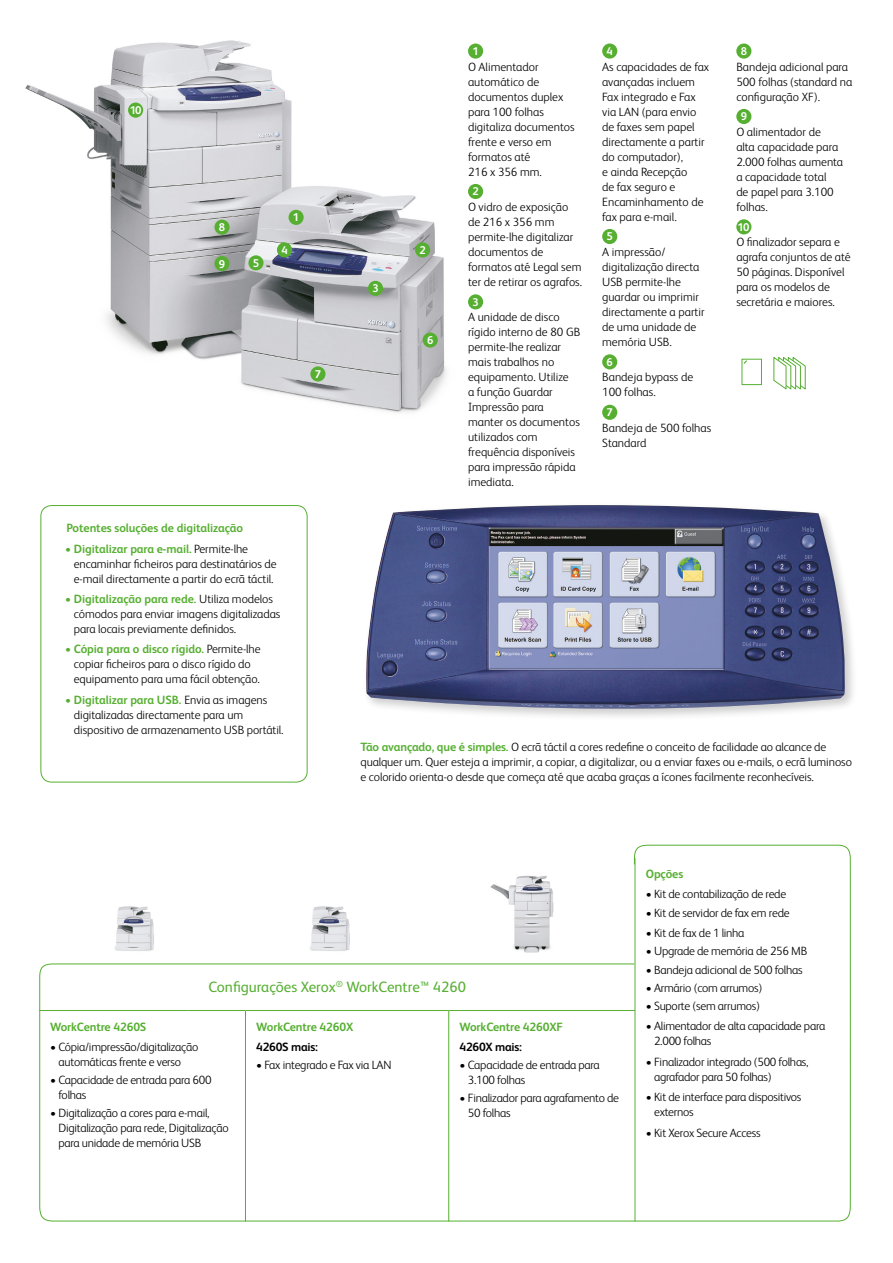
<style>
.page{position:relative;width:893px;height:1263px;background:#fff}
.page>*{position:absolute;margin:0;border:0;box-sizing:border-box;transform-origin:0 0}
.t1{font:15px "Xerox Sans";color:#56af31}
.t2{font:300 12px/15px "Xerox Sans";letter-spacing:-.005em;color:#000}
.t3{font:700 12px "Xerox Sans";letter-spacing:-.01em;color:#56af31}
.t4{font:700 12px "Xerox Sans";letter-spacing:-.02em;color:#000}
.t5{font:700 11.25px "Xerox Sans";color:#fff}
.s1{font-weight:700;color:#56af31}
</style>
<div class="page">
<div style="left:362px;top:501px;width:496px;height:220px;background:#000;opacity:.2"></div>
<img style="left:365px;top:505px;width:482px;height:204px">
<img style="left:25px;top:40px;width:422px;height:373px">
<div style="left:289px;top:210px;width:15px;height:15px;background:#56af31;border-radius:50%"></div>
<div style="left:368px;top:281px;width:15px;height:15px;background:#56af31;border-radius:50%"></div>
<div style="left:277px;top:242px;width:15px;height:15px;background:#56af31;border-radius:50%"></div>
<div style="left:248px;top:255px;width:16px;height:15px;background:#56af31;border-radius:50%"></div>
<div style="left:423px;top:332px;width:15px;height:16px;background:#56af31;border-radius:50%"></div>
<div style="left:415px;top:242px;width:15px;height:15px;background:#56af31;border-radius:50%"></div>
<div style="left:310px;top:366px;width:16px;height:15px;background:#56af31;border-radius:50%"></div>
<div style="left:214px;top:220px;width:16px;height:15px;background:#56af31;border-radius:50%"></div>
<div style="left:214px;top:256px;width:16px;height:15px;background:#56af31;border-radius:50%"></div>
<div style="left:128px;top:103px;width:15px;height:15px;background:#56af31;border-radius:50%"></div>
<div style="left:468px;top:44px;width:15px;height:15px;background:#56af31;border-radius:50%"></div>
<div style="left:468px;top:184px;width:15px;height:15px;background:#56af31;border-radius:50%"></div>
<div style="left:468px;top:294px;width:15px;height:15px;background:#56af31;border-radius:50%"></div>
<div style="left:602px;top:44px;width:15px;height:15px;background:#56af31;border-radius:50%"></div>
<div style="left:602px;top:229px;width:15px;height:15px;background:#56af31;border-radius:50%"></div>
<div style="left:602px;top:354px;width:15px;height:15px;background:#56af31;border-radius:50%"></div>
<div style="left:602px;top:405px;width:15px;height:15px;background:#56af31;border-radius:50%"></div>
<div style="left:736px;top:44px;width:15px;height:15px;background:#56af31;border-radius:50%"></div>
<div style="left:736px;top:109px;width:15px;height:15px;background:#56af31;border-radius:50%"></div>
<div style="left:736px;top:219px;width:15px;height:15px;background:#56af31;border-radius:50%"></div>
<svg style="left:773px;top:357px;width:33px;height:32px"></svg>
<div style="left:741px;top:359px;width:21px;height:26px;border:1px solid #56af31"></div>
<svg style="left:743px;top:359px;width:5px;height:5px"></svg>
<div style="left:41px;top:505px;width:267px;height:277px;border:1px solid #56af31;border-radius:11px"></div>
<svg style="left:39px;top:844px;width:812px;height:378px"></svg>
<p class="t5" style="left:130px;top:102px;width:13px">10</p>
<p class="t5" style="left:219px;top:219px;width:8px">8</p>
<p class="t5" style="left:219px;top:256px;width:8px">9</p>
<p class="t5" style="left:253px;top:255px;width:8px">5</p>
<p class="t5" style="left:293px;top:210px;width:8px">1</p>
<p class="t5" style="left:281px;top:242px;width:8px">4</p>
<p class="t5" style="left:315px;top:366px;width:8px">7</p>
<p class="t3" style="left:67px;top:520px;width:178px">Potentes soluções de digitalização</p>
<p class="t2" style="left:74px;top:540px;width:204px;text-indent:-9px"><span class="s1">• Digitalizar para e-mail.</span> Permite-lhe encaminhar ficheiros para destinatários de e-mail directamente a partir do ecrã táctil.</p>
<p class="t2" style="left:74px;top:591px;width:208px;text-indent:-9px"><span class="s1">• Digitalização para rede.</span> Utiliza modelos cómodos para enviar imagens digitalizadas para locais previamente definidos.</p>
<p class="t2" style="left:74px;top:641px;width:188px;text-indent:-9px"><span class="s1">• Cópia para o disco rígido.</span> Permite-lhe copiar ficheiros para o disco rígido do equipamento para uma fácil obtenção.</p>
<p class="t2" style="left:74px;top:692px;width:211px;text-indent:-9px"><span class="s1">• Digitalizar para USB.</span> Envia as imagens digitalizadas directamente para um dispositivo de armazenamento USB portátil.</p>
<p class="t5" style="left:372px;top:281px;width:8px">3</p>
<p class="t5" style="left:419px;top:242px;width:8px">2</p>
<p class="t5" style="left:427px;top:332px;width:8px">6</p>
<p class="t5" style="left:472px;top:43px;width:8px">1</p>
<p class="t2" style="left:468px;top:58px;width:108px">O Alimentador automático de documentos duplex para 100 folhas digitaliza documentos frente e verso em formatos até<br>216 x 356 mm.</p>
<p class="t5" style="left:472px;top:184px;width:8px">2</p>
<p class="t2" style="left:468px;top:199px;width:116px">O vidro de exposição de 216 x 356 mm permite-lhe digitalizar documentos de formatos até Legal sem ter de retirar os agrafos.</p>
<p class="t5" style="left:472px;top:294px;width:8px">3</p>
<p class="t2" style="left:468px;top:309px;width:114px">A unidade de disco rígido interno de 80 GB permite-lhe realizar mais trabalhos no equipamento. Utilize<br>a função Guardar<br>Impressão para manter os documentos utilizados com frequência disponíveis para impressão rápida imediata.</p>
<p class="t5" style="left:607px;top:43px;width:8px">4</p>
<p class="t2" style="left:602px;top:58px;width:109px">As capacidades de fax avançadas incluem<br>Fax integrado e Fax via LAN (para envio de faxes sem papel directamente a partir do computador),<br>e ainda Recepção<br>de fax seguro e<br>Encaminhamento de fax para e-mail.</p>
<p class="t5" style="left:607px;top:229px;width:8px">5</p>
<p class="t2" style="left:602px;top:244px;width:104px">A impressão/ digitalização directa<br>USB permite-lhe guardar ou imprimir directamente a partir de uma unidade de memória USB.</p>
<p class="t5" style="left:607px;top:354px;width:8px">6</p>
<p class="t2" style="left:602px;top:369px;width:93px">Bandeja bypass de<br>100 folhas.</p>
<p class="t5" style="left:607px;top:405px;width:8px">7</p>
<p class="t2" style="left:602px;top:420px;width:111px">Bandeja de 500 folhas<br>Standard</p>
<p class="t5" style="left:741px;top:43px;width:8px">8</p>
<p class="t2" style="left:736px;top:58px;width:117px">Bandeja adicional para<br>500 folhas (standard na configuração XF).</p>
<p class="t5" style="left:741px;top:109px;width:8px">9</p>
<p class="t2" style="left:736px;top:124px;width:108px">O alimentador de<br>alta capacidade para<br>2.000 folhas aumenta a capacidade total<br>de papel para 3.100 folhas.</p>
<p class="t5" style="left:738px;top:219px;width:13px">10</p>
<p class="t2" style="left:736px;top:234px;width:116px">O finalizador separa e agrafa conjuntos de até<br>50 páginas. Disponível para os modelos de secretária e maiores.</p>
<p class="t2" style="left:360px;top:739px;width:493px"><span class="s1">Tão avançado, que é simples.</span> O ecrã táctil a cores redefine o conceito de facilidade ao alcance de qualquer um. Quer esteja a imprimir, a copiar, a digitalizar, ou a enviar faxes ou e-mails, o ecrã luminoso e colorido orienta-o desde que começa até que acaba graças a ícones facilmente reconhecíveis.</p>
<p class="t1" style="left:208px;top:976px;width:259px">Configurações Xerox<sup>®</sup> WorkCentre™ 4260</p>
<p class="t3" style="left:50px;top:1018px;width:98px">WorkCentre 4260S</p>
<p class="t2" style="left:58px;top:1039px;width:141px;text-indent:-8px">• Cópia/impressão/digitalização automáticas frente e verso</p>
<p class="t2" style="left:58px;top:1072px;width:155px;text-indent:-8px">• Capacidade de entrada para 600 folhas</p>
<p class="t2" style="left:58px;top:1105px;width:172px;text-indent:-8px">• Digitalização a cores para e-mail,<br>Digitalização para rede, Digitalização para unidade de memória USB</p>
<p class="t3" style="left:256px;top:1018px;width:99px">WorkCentre 4260X</p>
<p class="t4" style="left:256px;top:1038px;width:63px">4260S mais:</p>
<p class="t2" style="left:256px;top:1057px;width:137px">• Fax integrado e Fax via LAN</p>
<p class="t3" style="left:460px;top:1018px;width:105px">WorkCentre 4260XF</p>
<p class="t4" style="left:460px;top:1038px;width:64px">4260X mais:</p>
<p class="t2" style="left:468px;top:1057px;width:133px;text-indent:-8px">• Capacidade de entrada para<br>3.100 folhas</p>
<p class="t2" style="left:468px;top:1090px;width:153px;text-indent:-8px">• Finalizador para agrafamento de<br>50 folhas</p>
<p class="t3" style="left:646px;top:866px;width:39px">Opções</p>
<p class="t2" style="left:646px;top:886px;width:142px">• Kit de contabilização de rede</p>
<p class="t2" style="left:646px;top:904px;width:145px">• Kit de servidor de fax em rede</p>
<p class="t2" style="left:646px;top:925px;width:100px">• Kit de fax de 1 linha</p>
<p class="t2" style="left:646px;top:943px;width:163px">• Upgrade de memória de 256 MB</p>
<p class="t2" style="left:646px;top:961px;width:158px">• Bandeja adicional de 500 folhas</p>
<p class="t2" style="left:646px;top:979px;width:118px">• Armário (com arrumos)</p>
<p class="t2" style="left:646px;top:998px;width:116px">• Suporte (sem arrumos)</p>
<p class="t2" style="left:654px;top:1018px;width:173px;text-indent:-8px">• Alimentador de alta capacidade para<br>2.000 folhas</p>
<p class="t2" style="left:654px;top:1054px;width:156px;text-indent:-8px">• Finalizador integrado (500 folhas, agrafador para 50 folhas)</p>
<p class="t2" style="left:654px;top:1089px;width:149px;text-indent:-8px">• Kit de interface para dispositivos externos</p>
<p class="t2" style="left:646px;top:1124px;width:116px">• Kit Xerox Secure Access</p>
</div>
